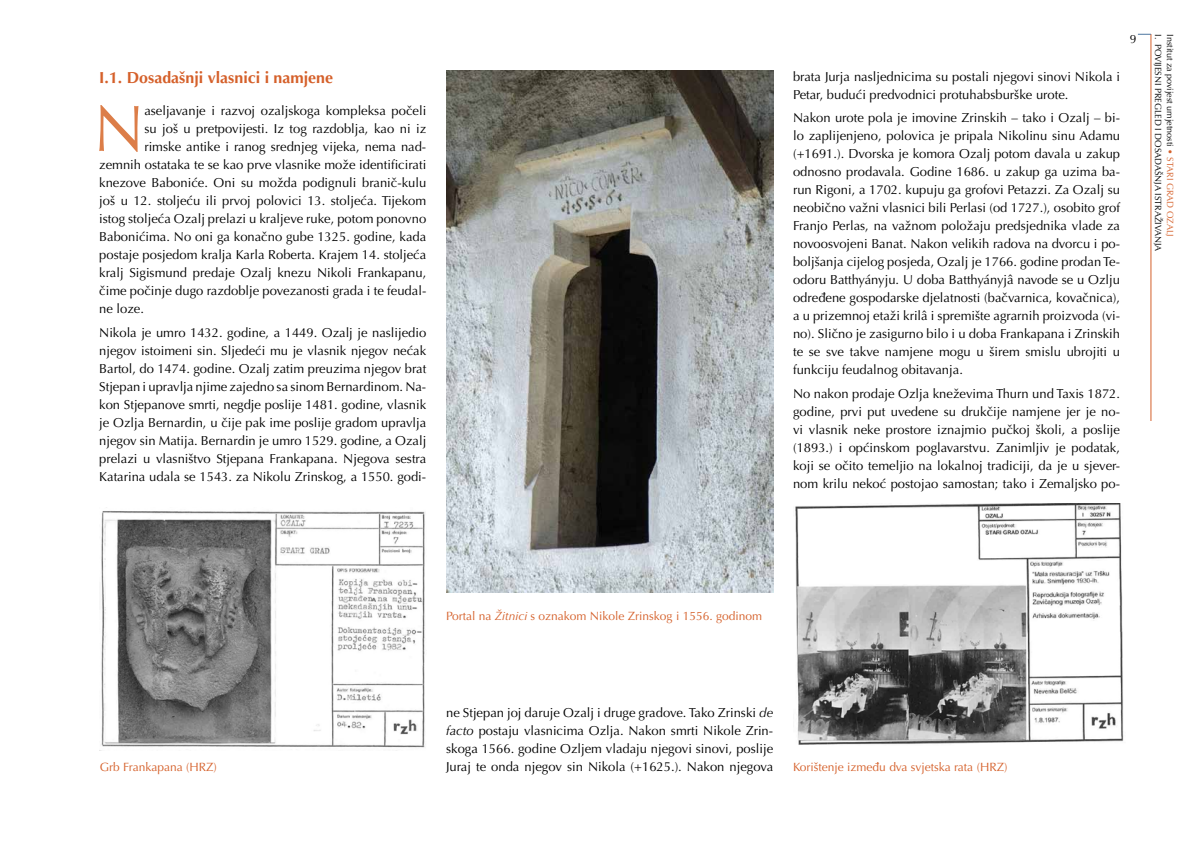
<style>
.page{position:relative;width:1191px;height:842px;background:#fff}
.page>*{position:absolute;margin:0;border:0;box-sizing:border-box;transform-origin:0 0}
.t1{font:65.6px "Optima LT Pro";color:#dc7d48}
.t2{font:700 16px "Optima LT Pro";color:#d5602a}
.t3{font:13px/18px "Optima LT Pro";color:#000;text-align:justify}
.t4{font:12px "Optima LT Pro";color:#d5602a}
.t5{font:12px "Optima LT Pro";color:#000}
.t6{font:9px/11.8px "Optima LT Pro";color:#000}
.s1{color:#d5602a}
.s2{font-style:italic}
</style>
<div class="page">
<hr style="left:1150px;top:34px;width:1px;height:387px;background:#d5602a">
<svg style="left:1137px;top:34px;width:14px;height:1px"></svg>
<img style="left:101px;top:511px;width:324px;height:237px">
<img style="left:446px;top:71px;width:327px;height:522px">
<img style="left:795px;top:504px;width:329px;height:241px">
<p class="t2" style="left:99px;top:67px;width:235px">I.1. Dosadašnji vlasnici i namjene</p>
<h1 class="t1" style="left:93px;top:87px;width:53px">N</h1>
<p class="t3" style="left:144px;top:101px;width:283px">aseljavanje i razvoj ozaljskoga kompleksa počeli</p>
<p class="t3" style="left:144px;top:119px;width:283px">su još u pretpovijesti. Iz tog razdoblja, kao ni iz</p>
<p class="t3" style="left:144px;top:137px;width:283px">rimske antike i ranog srednjeg vijeka, nema nad-</p>
<p class="t3" style="left:99px;top:155px;width:328px">zemnih ostataka te se kao prve vlasnike može identificirati</p>
<p class="t3" style="left:99px;top:173px;width:328px">knezove Baboniće. Oni su možda podignuli branič-kulu</p>
<p class="t3" style="left:99px;top:191px;width:328px">još u 12. stoljeću ili prvoj polovici 13. stoljeća. Tijekom</p>
<p class="t3" style="left:99px;top:209px;width:328px">istog stoljeća Ozalj prelazi u kraljeve ruke, potom ponovno</p>
<p class="t3" style="left:99px;top:227px;width:328px">Babonićima. No oni ga konačno gube 1325. godine, kada</p>
<p class="t3" style="left:99px;top:245px;width:328px">postaje posjedom kralja Karla Roberta. Krajem 14. stoljeća</p>
<p class="t3" style="left:99px;top:263px;width:328px">kralj Sigismund predaje Ozalj knezu Nikoli Frankapanu,</p>
<p class="t3" style="left:99px;top:281px;width:328px">čime počinje dugo razdoblje povezanosti grada i te feudal-</p>
<p class="t3" style="left:99px;top:299px;width:46px">ne loze.</p>
<p class="t3" style="left:99px;top:323px;width:328px">Nikola je umro 1432. godine, a 1449. Ozalj je naslijedio njegov istoimeni sin. Sljedeći mu je vlasnik njegov nećak Bartol, do 1474. godine. Ozalj zatim preuzima njegov brat Stjepan i upravlja njime zajedno sa sinom Bernardinom. Na&shy;kon Stjepanove smrti, negdje poslije 1481. godine, vlasnik je Ozlja Bernardin, u čije pak ime poslije gradom upravlja njegov sin Matija. Bernardin je umro 1529. godine, a Ozalj prelazi u vlasništvo Stjepana Frankapana. Njegova sestra Katarina udala se 1543. za Nikolu Zrinskog, a 1550. godi-</p>
<p class="t3" style="left:793px;top:67px;width:328px">brata Jurja nasljednicima su postali njegovi sinovi Nikola i<br>Petar, budući predvodnici protuhabsburške urote.</p>
<p class="t3" style="left:793px;top:109px;width:328px">Nakon urote pola je imovine Zrinskih – tako i Ozalj – bi&shy;lo zaplijenjeno, polovica je pripala Nikolinu sinu Adamu (+1691.). Dvorska je komora Ozalj potom davala u zakup odnosno prodavala. Godine 1686. u zakup ga uzima ba&shy;run Rigoni, a 1702. kupuju ga grofovi Petazzi. Za Ozalj su neobično važni vlasnici bili Perlasi (od 1727.), osobito grof Franjo Perlas, na važnom položaju predsjednika vlade za novoosvojeni Banat. Nakon velikih radova na dvorcu i po&shy;boljšanja cijelog posjeda, Ozalj je 1766. godine prodan Te&shy;odoru Batthyányju. U doba Batthyányjâ navode se u Ozlju određene gospodarske djelatnosti (bačvarnica, kovačnica), a u prizemnoj etaži krilâ i spremište agrarnih proizvoda (vi&shy;no). Slično je zasigurno bilo i u doba Frankapana i Zrinskih te se sve takve namjene mogu u širem smislu ubrojiti u funkciju feudalnog obitavanja.</p>
<p class="t3" style="left:793px;top:385px;width:328px">No nakon prodaje Ozlja kneževima Thurn und Taxis 1872. godine, prvi put uvedene su drukčije namjene jer je no&shy;vi vlasnik neke prostore iznajmio pučkoj školi, a poslije (1893.) i općinskom poglavarstvu. Zanimljiv je podatak, koji se očito temeljio na lokalnoj tradiciji, da je u sjever&shy;nom krilu nekoć postojao samostan; tako i Zemaljsko po-</p>
<p class="t5" style="left:1129px;top:31px;width:8px">9</p>
<p class="t6" style="left:1176px;top:34px;width:219px;rotate:90deg">Institut za povijest umjetnosti <span class="s1">• STARI GRAD OZALJ<br></span>I. POVIJESNI PREGLED I DOSADAŠNJA ISTRAŽIVANJA</p>
<p class="t4" style="left:446px;top:608px;width:317px">Portal na <span class="s2">Žitnici</span> s oznakom Nikole Zrinskog i 1556. godinom</p>
<p class="t3" style="left:446px;top:703px;width:328px">ne Stjepan joj daruje Ozalj i druge gradove. Tako Zrinski <span class="s2">de facto</span> postaju vlasnicima Ozlja. Nakon smrti Nikole Zrin&shy;skoga 1566. godine Ozljem vladaju njegovi sinovi, poslije Juraj te onda njegov sin Nikola (+1625.). Nakon njegova</p>
<p class="t4" style="left:100px;top:760px;width:118px">Grb Frankapana (HRZ)</p>
<p class="t4" style="left:793px;top:759px;width:216px">Korištenje između dva svjetska rata (HRZ)</p>
</div>
